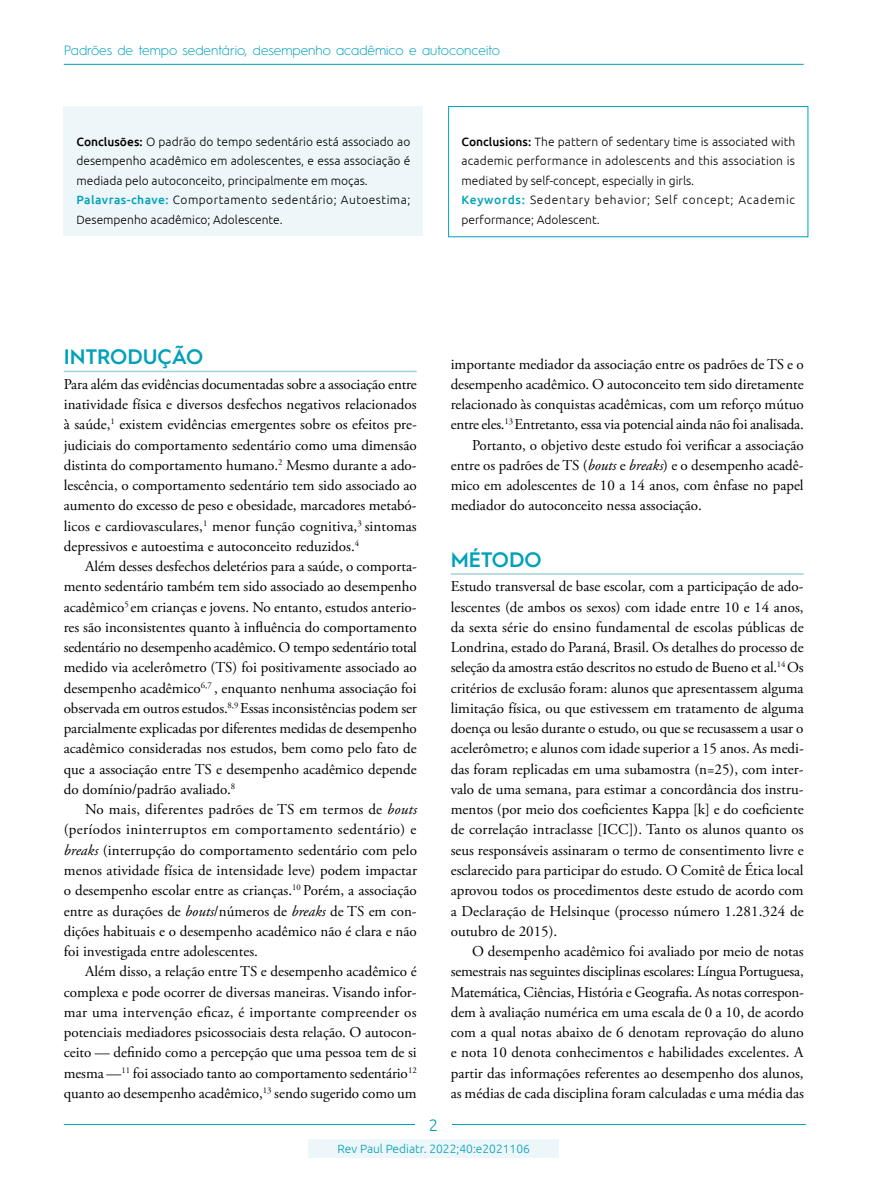
<style>
.page{position:relative;width:893px;height:1191px;background:#fff}
.page>*{position:absolute;margin:0;border:0;box-sizing:border-box;transform-origin:0 0}
.t1{font:600 21px "Hurme Geometric Sans 1";color:#00a1ba}
.t2{font:300 16.5px "Ubuntu";color:#00a1ba}
.t3{font:15px/20.2px "Adobe Garamond Pro";color:#000;text-align:justify}
.t4{font:300 13.5px "Hurme Geometric Sans 1";color:#00a1ba}
.t5{font:300 12px/19.5px "Ubuntu";color:#000}
.t6{font:300 12px "Ubuntu";color:#00a1ba}
.s1{font-weight:500}
.s2{font-weight:500;color:#00a1ba}
.s3{font-style:italic}
</style>
<div class="page">
<hr style="left:64px;top:64px;width:740px;height:1px;background:#00a1ba">
<hr style="left:64px;top:1124px;width:742px;height:1px;background:#00a1ba">
<div style="left:415px;top:1111px;width:37px;height:25px;background:#fff"></div>
<div style="left:309px;top:1138px;width:250px;height:19px;background:#edf6f9"></div>
<hr style="left:64px;top:371px;width:353px;height:1px;background:#a0d0dd">
<hr style="left:451px;top:573px;width:353px;height:2px;background:#a0d0dd">
<div style="left:64px;top:106px;width:359px;height:130px;background:#edf6f9"></div>
<div style="left:448px;top:106px;width:360px;height:131px;border:1px solid #00a1ba"></div>
<p class="t4" style="left:64px;top:41px;width:438px">Padrões de tempo sedentário, desempenho acadêmico e autoconceito</p>
<p class="t5" style="left:77px;top:131px;width:335px"><span class="s1">Conclusões:</span> O padrão do tempo sedentário está associado ao desempenho acadêmico em adolescentes, e essa associação é mediada pelo autoconceito, principalmente em moças.<br><span class="s2">Palavras-chave:</span> Comportamento sedentário; Autoestima; Desempenho acadêmico; Adolescente.</p>
<p class="t5" style="left:462px;top:131px;width:335px"><span class="s1">Conclusions:</span> The pattern of sedentary time is associated with academic performance in adolescents and this association is mediated by self-concept, especially in girls.<br><span class="s2">Keywords:</span> Sedentary behavior; Self concept; Academic performance; Adolescent.</p>
<h1 class="t1" style="left:64px;top:342px;width:141px">INTRODUÇÃO</h1>
<p class="t3" style="left:64px;top:374px;width:355px">Para além das evidências documentadas sobre a associação entre inatividade física e diversos desfechos negativos relacionados à saúde,<sup>1</sup> existem evidências emergentes sobre os efeitos pre&shy;judiciais do comportamento sedentário como uma dimensão distinta do comportamento humano.<sup>2</sup> Mesmo durante a ado&shy;lescência, o comportamento sedentário tem sido associado ao aumento do excesso de peso e obesidade, marcadores metabó&shy;licos e cardiovasculares,<sup>1</sup> menor função cognitiva,<sup>3</sup> sintomas depressivos e autoestima e autoconceito reduzidos.<sup>4</sup></p>
<p class="t3" style="left:64px;top:557px;width:355px;text-indent:21px">Além desses desfechos deletérios para a saúde, o comporta&shy;mento sedentário também tem sido associado ao desempenho acadêmico<sup>5</sup> em crianças e jovens. No entanto, estudos anterio&shy;res são inconsistentes quanto à influência do comportamento sedentário no desempenho acadêmico. O tempo sedentário total medido via acelerômetro (TS) foi positivamente associado ao desempenho acadêmico<sup>6,7</sup> , enquanto nenhuma associação foi observada em outros estudos.<sup>8,9</sup> Essas inconsistências podem ser parcialmente explicadas por diferentes medidas de desempenho acadêmico consideradas nos estudos, bem como pelo fato de que a associação entre TS e desempenho acadêmico depende do domínio/padrão avaliado.<sup>8</sup></p>
<p class="t3" style="left:64px;top:800px;width:355px;text-indent:21px">No mais, diferentes padrões de TS em termos de <span class="s3">bouts </span>(períodos ininterruptos em comportamento sedentário) e <span class="s3">breaks</span> (interrupção do comportamento sedentário com pelo menos atividade física de intensidade leve) podem impactar o desempenho escolar entre as crianças.<sup>10</sup> Porém, a associação entre as durações de <span class="s3">bouts</span>/números de <span class="s3">breaks</span> de TS em con&shy;dições habituais e o desempenho acadêmico não é clara e não foi investigada entre adolescentes.</p>
<p class="t3" style="left:64px;top:962px;width:354px;text-indent:21px">Além disso, a relação entre TS e desempenho acadêmico é complexa e pode ocorrer de diversas maneiras. Visando infor&shy;mar uma intervenção eficaz, é importante compreender os potenciais mediadores psicossociais desta relação. O autocon&shy;ceito — definido como a percepção que uma pessoa tem de si mesma —<sup>11</sup> foi associado tanto ao comportamento sedentário<sup>12 </sup>quanto ao desempenho acadêmico,<sup>13</sup> sendo sugerido como um</p>
<p class="t3" style="left:451px;top:354px;width:354px">importante mediador da associação entre os padrões de TS e o</p>
<p class="t3" style="left:451px;top:374px;width:354px">desempenho acadêmico. O autoconceito tem sido diretamente</p>
<p class="t3" style="left:451px;top:395px;width:354px">relacionado às conquistas acadêmicas, com um reforço mútuo</p>
<p class="t3" style="left:451px;top:415px;width:355px">entre eles.<sup>13</sup> Entretanto, essa via potencial ainda não foi analisada.</p>
<p class="t3" style="left:472px;top:435px;width:333px">Portanto, o objetivo deste estudo foi verificar a associação</p>
<p class="t3" style="left:451px;top:455px;width:354px">entre os padrões de TS (<span class="s3">bouts</span> e <span class="s3">breaks</span>) e o desempenho acadê-</p>
<p class="t3" style="left:451px;top:476px;width:354px">mico em adolescentes de 10 a 14 anos, com ênfase no papel</p>
<p class="t3" style="left:451px;top:496px;width:253px">mediador do autoconceito nessa associação.</p>
<h1 class="t1" style="left:451px;top:544px;width:92px">MÉTODO</h1>
<p class="t3" style="left:451px;top:577px;width:355px">Estudo transversal de base escolar, com a participação de ado&shy;lescentes (de ambos os sexos) com idade entre 10 e 14 anos, da sexta série do ensino fundamental de escolas públicas de Londrina, estado do Paraná, Brasil. Os detalhes do processo de seleção da amostra estão descritos no estudo de Bueno et al.<sup>14</sup> Os critérios de exclusão foram: alunos que apresentassem alguma limitação física, ou que estivessem em tratamento de alguma doença ou lesão durante o estudo, ou que se recusassem a usar o acelerômetro; e alunos com idade superior a 15 anos. As medi&shy;das foram replicadas em uma subamostra (n=25), com inter&shy;valo de uma semana, para estimar a concordância dos instru&shy;mentos (por meio dos coeficientes Kappa [k] e do coeficiente de correlação intraclasse [ICC]). Tanto os alunos quanto os seus responsáveis assinaram o termo de consentimento livre e esclarecido para participar do estudo. O Comitê de Ética local aprovou todos os procedimentos deste estudo de acordo com a Declaração de Helsinque (processo número 1.281.324 de outubro de 2015).</p>
<p class="t3" style="left:451px;top:941px;width:355px;text-indent:21px">O desempenho acadêmico foi avaliado por meio de notas semestrais nas seguintes disciplinas escolares: Língua Portuguesa, Matemática, Ciências, História e Geografia. As notas correspon&shy;dem à avaliação numérica em uma escala de 0 a 10, de acordo com a qual notas abaixo de 6 denotam reprovação do aluno e nota 10 denota conhecimentos e habilidades excelentes. A partir das informações referentes ao desempenho dos alunos, as médias de cada disciplina foram calculadas e uma média das</p>
<p class="t2" style="left:429px;top:1114px;width:11px">2</p>
<p class="t6" style="left:338px;top:1141px;width:194px">Rev Paul Pediatr. 2022;40:e2021106</p>
</div>
